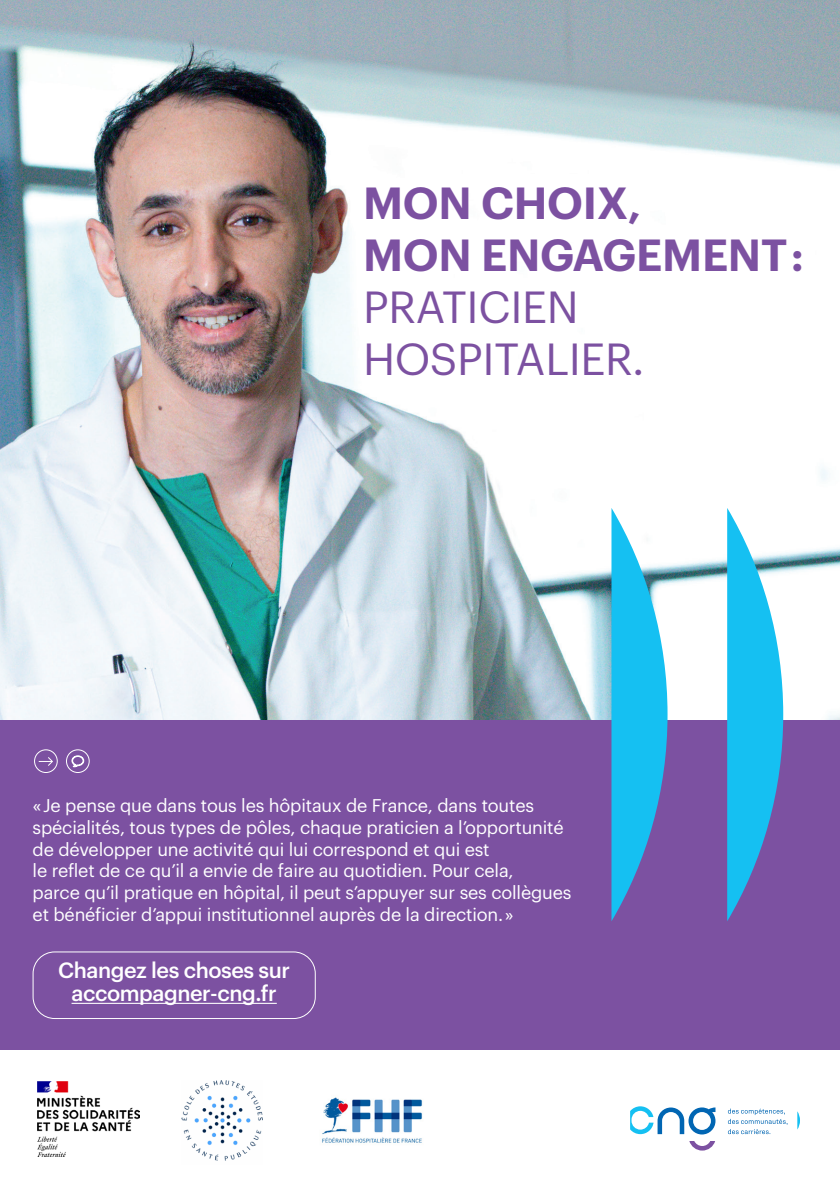
<style>
.page{position:relative;width:840px;height:1191px;background:#fff}
.page>*{position:absolute;margin:0;border:0;box-sizing:border-box;transform-origin:0 0}
.t1{font:600 44px/52px "Graphik";letter-spacing:-.005em;color:#7c51a1}
.t2{font:44px/52px "Graphik";letter-spacing:-.005em;color:#7c51a1}
.t3{font:500 21.6px "Graphik";letter-spacing:-.02em;color:#fff}
.t4{font:18px/21.6px "Graphik";letter-spacing:-.01em;color:#fff}
</style>
<div class="page">
<img style="left:0;top:0;width:839px;height:720px">
<div style="left:0;top:720px;width:839px;height:365px;background:#7c51a1"></div>
<div style="left:34px;top:749px;width:24px;height:24px;border:1px solid #fff;border-radius:50%"></div>
<svg style="left:39px;top:757px;width:14px;height:9px"></svg>
<div style="left:66px;top:749px;width:24px;height:24px;border:1px solid #fff;border-radius:50%"></div>
<svg style="left:71px;top:755px;width:13px;height:12px"></svg>
<svg style="left:611px;top:508px;width:56px;height:413px"></svg>
<svg style="left:726px;top:508px;width:56px;height:413px"></svg>
<hr style="left:71px;top:1002px;width:205px;height:2px;background:#fff">
<div style="left:33px;top:951px;width:282px;height:68px;border:1px solid #fff;border-radius:22px"></div>
<div style="left:0;top:1050px;width:839px;height:141px;background:#fff"></div>
<img style="left:37px;top:1081px;width:102px;height:75px">
<svg style="left:727px;top:1108px;width:60px;height:26px"></svg>
<svg style="left:630px;top:1106px;width:85px;height:28px"></svg>
<svg style="left:797px;top:1111px;width:2px;height:18px"></svg>
<svg style="left:689px;top:1141px;width:25px;height:9px"></svg>
<img style="left:181px;top:1080px;width:82px;height:81px">
<img style="left:322px;top:1097px;width:101px;height:46px">
<p class="t1" style="left:363px;top:173px;width:442px">MON CHOIX,<br>MON ENGAGEMENT :</p>
<p class="t2" style="left:363px;top:277px;width:283px">PRATICIEN<br>HOSPITALIER.</p>
<p class="t4" style="left:33px;top:793px;width:540px">« Je pense que dans tous les hôpitaux de France, dans toutes spécialités, tous types de pôles, chaque praticien a l’opportunité de développer une activité qui lui correspond et qui est<br>le reflet de ce qu’il a envie de faire au quotidien. Pour cela,<br>parce qu’il pratique en hôpital, il peut s’appuyer sur ses collègues et bénéficier d’appui institutionnel auprès de la direction. »</p>
<p class="t3" style="left:58px;top:953px;width:233px">Changez les choses sur</p>
<p class="t3" style="left:71px;top:977px;width:207px">accompagner-cng.fr</p>
</div>
